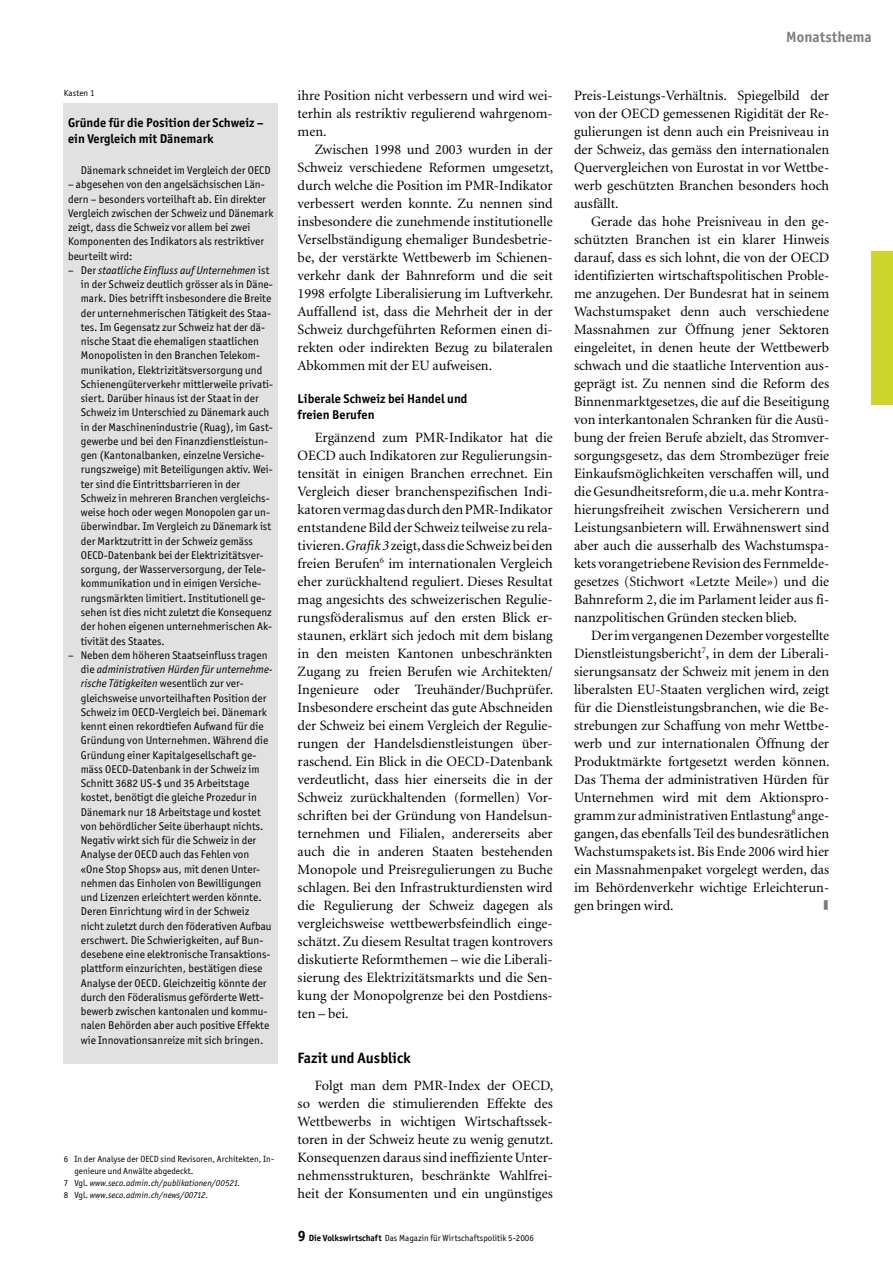
<style>
.page{position:relative;width:893px;height:1263px;background:#fff}
.page>*{position:absolute;margin:0;border:0;box-sizing:border-box;transform-origin:0 0}
._04_Zwischentitel_1{font:700 15px "Officina San ITC";letter-spacing:.005em;color:#000}
.t1{font:700 15px "Officina San ITC";letter-spacing:.005em;color:#7c7c7c}
._03_Grundschrift{font:14.25px/18px "Minion";color:#000;text-align:justify}
._10_Kasten-Titel{font:700 12.75px/16.5px "Officina San ITC";letter-spacing:.005em;color:#000}
._05_Zwischentitel_2{font:700 12.75px/16.5px "Officina San ITC";letter-spacing:.005em;color:#000}
._12_Kasten-Text{font:11.25px/14.2px "Officina San ITC";letter-spacing:.005em;color:#000}
._09_Fussnote{font:9px/12px "Officina San ITC";letter-spacing:.005em;color:#000}
._09_Fussnote-2{font:italic 9px "Officina San ITC";letter-spacing:.005em;color:#000}
._06_Abbildungen{font:9px "Officina San ITC";letter-spacing:.005em;color:#000}
.s1{font-style:italic}
.s2{font-style:normal}
.s3{font-weight:700;font-size:15px}
.s4{font-weight:700}
</style>
<div class="page">
<div style="left:872px;top:252px;width:21px;height:153px;background:#cdd52b"></div>
<div style="left:64px;top:104px;width:214px;height:960px;background:#e1e1e1"></div>
<p class="_06_Abbildungen" style="left:64px;top:87px;width:32px">Kasten 1</p>
<p class="_10_Kasten-Titel" style="left:68px;top:114px;width:197px">Gründe für die Position der Schweiz – ein Vergleich mit Dänemark</p>
<p class="_12_Kasten-Text" style="left:81px;top:163px;width:191px">Dänemark schneidet im Vergleich der OECD</p>
<p class="_12_Kasten-Text" style="left:68px;top:177px;width:207px">– abgesehen von den angelsächsischen Län&shy;dern – besonders vorteilhaft ab. Ein direkter Vergleich zwischen der Schweiz und Dänemark zeigt, dass die Schweiz vor allem bei zwei Komponenten des Indikators als restriktiver beurteilt wird:</p>
<p class="_12_Kasten-Text" style="left:81px;top:263px;width:194px;text-indent:-13px">– Der <span class="s1">staatliche Einfluss auf Unternehmen</span> ist in der Schweiz deutlich grösser als in Däne&shy;mark. Dies betrifft insbesondere die Breite der unternehmerischen Tätigkeit des Staa&shy;tes. Im Gegensatz zur Schweiz hat der dä&shy;nische Staat die ehemaligen staatlichen Monopolisten in den Branchen Telekom&shy;munikation, Elektrizitätsversorgung und Schienengüterverkehr mittlerweile privati&shy;siert. Darüber hinaus ist der Staat in der Schweiz im Unterschied zu Dänemark auch in der Maschinenindustrie (Ruag), im Gast&shy;gewerbe und bei den Finanzdienstleistun&shy;gen (Kantonalbanken, einzelne Versiche&shy;rungszweige) mit Beteiligungen aktiv. Wei&shy;ter sind die Eintrittsbarrieren in der Schweiz in mehreren Branchen vergleichs&shy;weise hoch oder wegen Monopolen gar un&shy;überwindbar. Im Vergleich zu Dänemark ist der Marktzutritt in der Schweiz gemäss OECD-Datenbank bei der Elektrizitätsver&shy;sorgung, der Wasserversorgung, der Tele&shy;kommunikation und in einigen Versiche&shy;rungsmärkten limitiert. Institutionell ge&shy;sehen ist dies nicht zuletzt die Konsequenz der hohen eigenen unternehmerischen Ak&shy;tivität des Staates.</p>
<p class="_12_Kasten-Text" style="left:81px;top:648px;width:193px;text-indent:-13px">– Neben dem höheren Staatseinfluss tragen die <span class="s1">administrativen Hürden für unternehme&shy;rische Tätigkeiten</span> wesentlich zur ver&shy;gleichsweise unvorteilhaften Position der Schweiz im OECD-Vergleich bei. Dänemark kennt einen rekordtiefen Aufwand für die Gründung von Unternehmen. Während die Gründung einer Kapitalgesellschaft ge&shy;mäss OECD-Datenbank in der Schweiz im Schnitt 3682 US-$ und 35 Arbeitstage kostet, benötigt die gleiche Prozedur in Dänemark nur 18 Arbeitstage und kostet von behördlicher Seite überhaupt nichts.<br>Negativ wirkt sich für die Schweiz in der Analyse der OECD auch das Fehlen von «One Stop Shops» aus, mit denen Unter&shy;nehmen das Einholen von Bewilligungen und Lizenzen erleichtert werden könnte.<br>Deren Einrichtung wird in der Schweiz nicht zuletzt durch den föderativen Aufbau erschwert. Die Schwierigkeiten, auf Bun&shy;desebene eine elektronische Transaktions&shy;plattform einzurichten, bestätigen diese Analyse der OECD. Gleichzeitig könnte der durch den Föderalismus geförderte Wett&shy;bewerb zwischen kantonalen und kommu&shy;nalen Behörden aber auch positive Effekte wie Innovationsanreize mit sich bringen.</p>
<p class="_09_Fussnote" style="left:74px;top:1152px;width:201px;text-indent:-11px">6 In der Analyse der OECD sind Revisoren, Architekten, In&shy;genieure und Anwälte abgedeckt.</p>
<p class="_09_Fussnote-2" style="left:64px;top:1177px;width:178px"><span class="s2">7 Vgl.</span> www.seco.admin.ch/publikationen/00521.</p>
<p class="_09_Fussnote-2" style="left:64px;top:1189px;width:146px"><span class="s2">8 Vgl.</span> www.seco.admin.ch/news/00712.</p>
<p class="_03_Grundschrift" style="left:298px;top:86px;width:257px">ihre Position nicht verbessern und wird wei&shy;terhin als restriktiv regulierend wahrgenom&shy;men.</p>
<p class="_03_Grundschrift" style="left:298px;top:140px;width:257px;text-indent:17px">Zwischen 1998 und 2003 wurden in der Schweiz verschiedene Reformen umgesetzt, durch welche die Position im PMR-Indikator verbessert werden konnte. Zu nennen sind insbesondere die zunehmende institutionelle Verselbständigung ehemaliger Bundesbetrie&shy;be, der verstärkte Wettbewerb im Schienen&shy;verkehr dank der Bahnreform und die seit 1998 erfolgte Liberalisierung im Luftverkehr.<br>Auffallend ist, dass die Mehrheit der in der Schweiz durchgeführten Reformen einen di&shy;rekten oder indirekten Bezug zu bilateralen Abkommen mit der EU aufweisen.</p>
<p class="_05_Zwischentitel_2" style="left:298px;top:390px;width:171px">Liberale Schweiz bei Handel und freien Berufen</p>
<p class="_03_Grundschrift" style="left:298px;top:428px;width:257px;text-indent:17px">Ergänzend zum PMR-Indikator hat die OECD auch Indikatoren zur Regulierungsin&shy;tensität in einigen Branchen errechnet. Ein Vergleich dieser branchenspezifischen Indi&shy;katoren vermag das durch den PMR-Indikator entstandene Bild der Schweiz teilweise zu rela&shy;tivieren. <span class="s1">Grafik 3</span> zeigt, dass die Schweiz bei den freien Berufen<sup>6</sup> im internationalen Vergleich eher zurückhaltend reguliert. Dieses Resultat mag angesichts des schweizerischen Regulie&shy;rungsföderalismus auf den ersten Blick er&shy;staunen, erklärt sich jedoch mit dem bislang in den meisten Kantonen unbeschränkten Zugang zu freien Berufen wie Architekten/ Ingenieure oder Treuhänder/Buchprüfer.<br>Insbesondere erscheint das gute Abschneiden der Schweiz bei einem Vergleich der Regulie&shy;rungen der Handelsdienstleistungen über&shy;raschend. Ein Blick in die OECD-Datenbank verdeutlicht, dass hier einerseits die in der Schweiz zurückhaltenden (formellen) Vor&shy;schriften bei der Gründung von Handelsun&shy;ternehmen und Filialen, andererseits aber auch die in anderen Staaten bestehenden Monopole und Preisregulierungen zu Buche schlagen. Bei den Infrastrukturdiensten wird die Regulierung der Schweiz dagegen als vergleichsweise wettbewerbsfeindlich einge&shy;schätzt. Zu diesem Resultat tragen kontrovers diskutierte Reformthemen – wie die Liberali&shy;sierung des Elektrizitätsmarkts und die Sen&shy;kung der Monopolgrenze bei den Postdiens&shy;ten – bei.</p>
<p class="_04_Zwischentitel_1" style="left:298px;top:1048px;width:114px">Fazit und Ausblick</p>
<p class="_03_Grundschrift" style="left:298px;top:1076px;width:257px;text-indent:17px">Folgt man dem PMR-Index der OECD, so werden die stimulierenden Effekte des Wettbewerbs in wichtigen Wirtschaftssek&shy;toren in der Schweiz heute zu wenig genutzt.<br>Konsequenzen daraus sind ineffiziente Unter&shy;nehmensstrukturen, beschränkte Wahlfrei&shy;heit der Konsumenten und ein ungünstiges</p>
<p class="_09_Fussnote" style="left:298px;top:1232px;width:238px"><span class="s3">9</span> <span class="s4">Die Volkswirtschaft</span> Das Magazin für Wirtschaftspolitik 5-2006</p>
<p class="t1" style="left:786px;top:27px;width:87px">Monatsthema</p>
<p class="_03_Grundschrift" style="left:574px;top:86px;width:257px">Preis-Leistungs-Verhältnis. Spiegelbild der von der OECD gemessenen Rigidität der Re&shy;gulierungen ist denn auch ein Preisniveau in der Schweiz, das gemäss den internationalen Quervergleichen von Eurostat in vor Wettbe&shy;werb geschützten Branchen besonders hoch ausfällt.</p>
<p class="_03_Grundschrift" style="left:574px;top:212px;width:257px;text-indent:17px">Gerade das hohe Preisniveau in den ge&shy;schützten Branchen ist ein klarer Hinweis darauf, dass es sich lohnt, die von der OECD identifizierten wirtschaftspolitischen Proble&shy;me anzugehen. Der Bundesrat hat in seinem Wachstumspaket denn auch verschiedene Massnahmen zur Öffnung jener Sektoren eingeleitet, in denen heute der Wettbewerb schwach und die staatliche Intervention aus&shy;geprägt ist. Zu nennen sind die Reform des Binnenmarktgesetzes, die auf die Beseitigung von interkantonalen Schranken für die Ausü&shy;bung der freien Berufe abzielt, das Stromver&shy;sorgungsgesetz, das dem Strombezüger freie Einkaufsmöglichkeiten verschaffen will, und die Gesundheitsreform, die u.a. mehr Kontra&shy;hierungsfreiheit zwischen Versicherern und Leistungsanbietern will. Erwähnenswert sind aber auch die ausserhalb des Wachstumspa&shy;kets vorangetriebene Revision des Fernmelde&shy;gesetzes (Stichwort «Letzte Meile») und die Bahnreform 2, die im Parlament leider aus fi&shy;nanzpolitischen Gründen stecken blieb.</p>
<p class="_03_Grundschrift" style="left:574px;top:626px;width:257px;text-indent:17px">Der im vergangenen Dezember vorgestellte Dienstleistungsbericht<sup>7</sup>, in dem der Liberali&shy;sierungsansatz der Schweiz mit jenem in den liberalsten EU-Staaten verglichen wird, zeigt für die Dienstleistungsbranchen, wie die Be&shy;strebungen zur Schaffung von mehr Wettbe&shy;werb und zur internationalen Öffnung der Produktmärkte fortgesetzt werden können.<br>Das Thema der administrativen Hürden für Unternehmen wird mit dem Aktionspro&shy;gramm zur administrativen Entlastung<sup>8</sup> ange&shy;gangen, das ebenfalls Teil des bundesrätlichen Wachstumspakets ist. Bis Ende 2006 wird hier ein Massnahmenpaket vorgelegt werden, das im Behördenverkehr wichtige Erleichterun&shy;gen bringen wird.</p>
</div>
